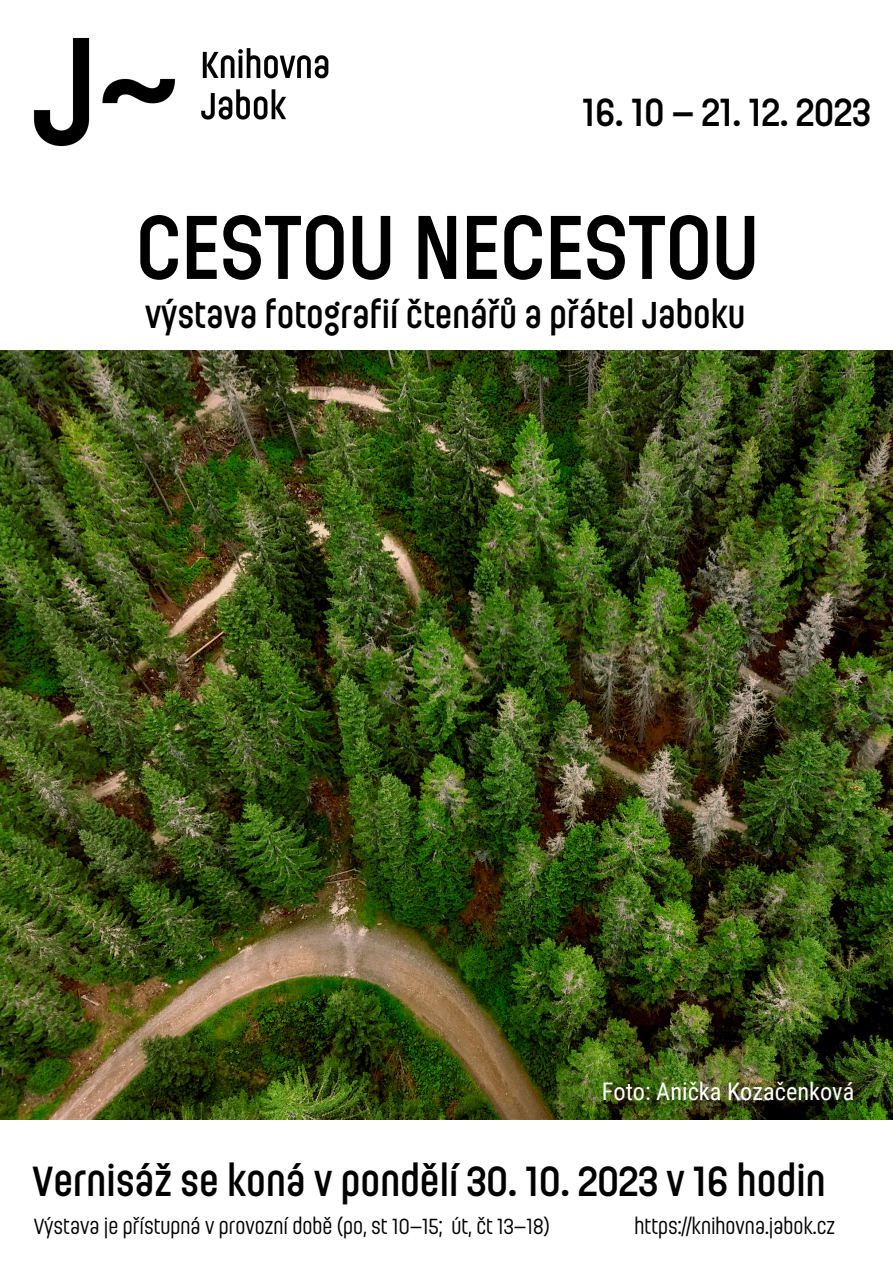
<style>
.page{position:relative;width:893px;height:1263px;background:#fff}
.page>*{position:absolute;margin:0;border:0;box-sizing:border-box;transform-origin:0 0}
.t1{font:600 90px "Ladislav";color:#000}
.t2{font:600 41.92px "Ladislav";color:#000}
.t3{font:600 39px "Ladislav";color:#000}
.t4{font:600 37.28px "Ladislav";color:#000}
.t5{font:24.3px "Roboto Condensed";color:#fff}
.t6{font:21.75px "Ladislav";color:#000}
</style>
<div class="page">
<img style="left:33px;top:37px;width:296px;height:110px">
<img style="left:0;top:350px;width:893px;height:769px">
<p class="t3" style="left:582px;top:89px;width:290px">16. 10 – 21. 12. 2023</p>
<p class="t1" style="left:136px;top:192px;width:624px">CESTOU NECESTOU</p>
<p class="t4" style="left:145px;top:292px;width:602px">výstava fotografií čtenářů a přátel Jaboku</p>
<p class="t5" style="left:602px;top:1077px;width:254px">Foto: Anička Kozačenková</p>
<p class="t2" style="left:33px;top:1155px;width:794px">Vernisáž se koná v pondělí 30. 10. 2023 v 16 hodin</p>
<p class="t6" style="left:34px;top:1213px;width:518px">Výstava je přístupná v provozní době (po, st 10–15; út, čt 13–18)</p>
<p class="t6" style="left:634px;top:1213px;width:202px">https://knihovna.jabok.cz</p>
</div>
